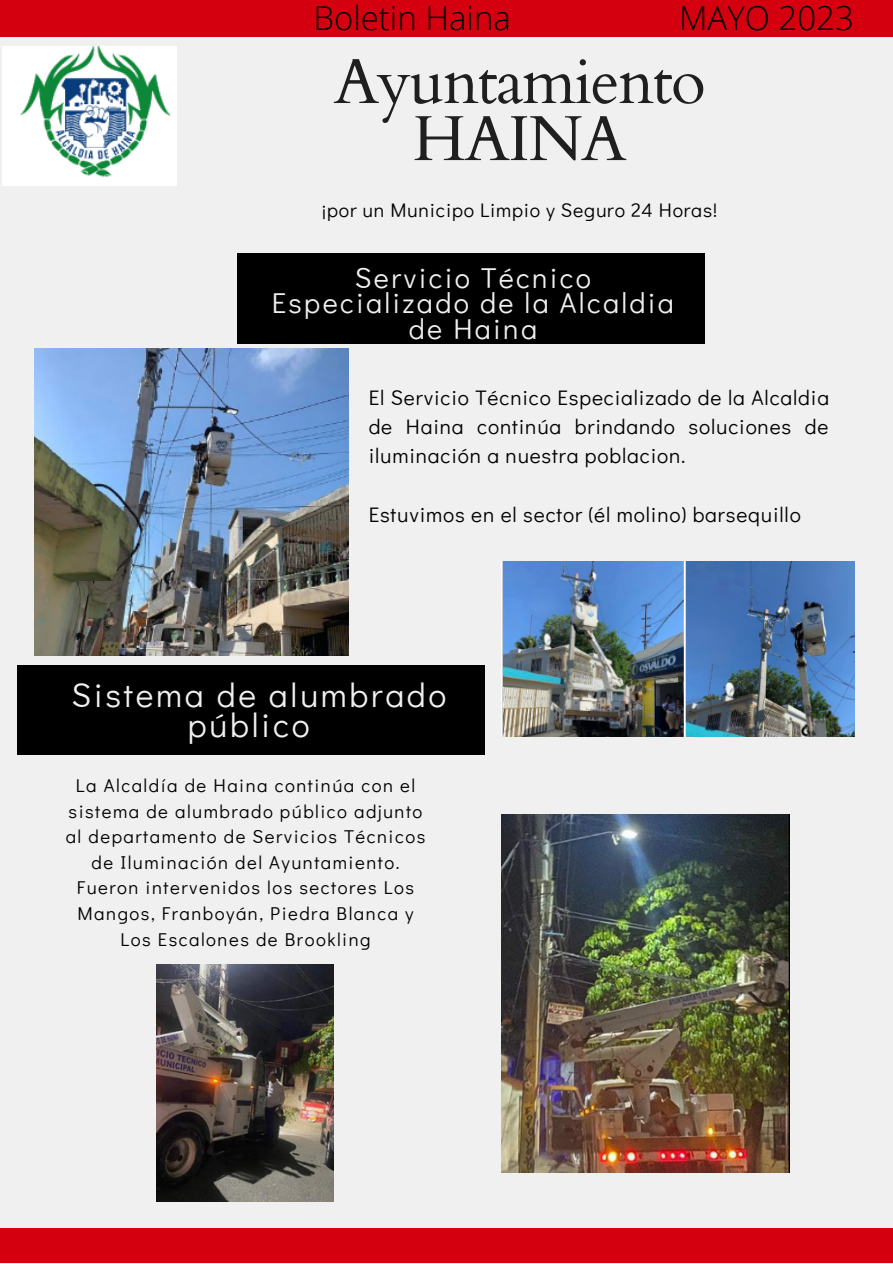
<style>
.page{position:relative;width:893px;height:1264px;background:#fff}
.page>*{position:absolute;margin:0;border:0;box-sizing:border-box;transform-origin:0 0}
.t1{font:63.75px/57px "Cardo";letter-spacing:-.025em;color:#1f1f1f;text-align:center}
.t2{font:33.75px/30px "Didact Gothic";letter-spacing:.08em;color:#f1f0f0}
.t3{font:300 33px "Open Sans";color:#000}
.t4{font:28.65px/26px "Didact Gothic";letter-spacing:.08em;color:#f1f0f0;text-align:center}
.t5{font:21px/29.2px "Didact Gothic";letter-spacing:.04em;color:#000;text-align:justify}
.t6{font:19.65px "Didact Gothic";letter-spacing:.04em;color:#000}
.t7{font:18.6px/25.5px "Didact Gothic";letter-spacing:.08em;color:#000;text-align:center}
</style>
<div class="page">
<div style="left:0;top:13px;width:892px;height:1238px;background:#f1f0f0"></div>
<div style="left:0;top:1228px;width:892px;height:34px;background:#d5000f"></div>
<div style="left:0;top:0;width:892px;height:37px;background:#d5000f"></div>
<div style="left:237px;top:253px;width:468px;height:90px;background:#000"></div>
<div style="left:17px;top:665px;width:467px;height:90px;background:#000"></div>
<img style="left:2px;top:46px;width:174px;height:140px">
<img style="left:35px;top:348px;width:313px;height:307px">
<img style="left:501px;top:561px;width:353px;height:175px">
<img style="left:157px;top:964px;width:176px;height:237px">
<img style="left:501px;top:815px;width:288px;height:357px">
<p class="t3" style="left:313px;top:-5px;width:199px">Boletin Haina</p>
<p class="t3" style="left:679px;top:-5px;width:176px">MAYO 2023</p>
<p class="t1" style="left:333px;top:54px;width:373px">Ayuntamiento<br>HAINA</p>
<p class="t6" style="left:322px;top:196px;width:397px">¡por un Municipo Limpio y Seguro 24 Horas!</p>
<p class="t4" style="left:272px;top:263px;width:403px">Servicio Técnico<br>Especializado de la Alcaldia de Haina</p>
<p class="t5" style="left:368px;top:382px;width:462px">El Servicio Técnico Especializado de la Alcaldia de Haina continúa brindando soluciones de iluminación a nuestra poblacion.</p>
<p class="t5" style="left:368px;top:499px;width:433px">Estuvimos en el sector (él molino) barsequillo</p>
<p class="t2" style="left:188px;top:678px;width:260px;text-indent:-116px">Sistema de alumbrado público</p>
<p class="t7" style="left:66px;top:772px;width:361px">La Alcaldía de Haina continúa con el sistema de alumbrado público adjunto al departamento de Servicios Técnicos de Iluminación del Ayuntamiento.</p>
<p class="t7" style="left:77px;top:874px;width:339px">Fueron intervenidos los sectores Los<br>Mangos, Franboyán, Piedra Blanca y<br>Los Escalones de Brookling</p>
</div>
